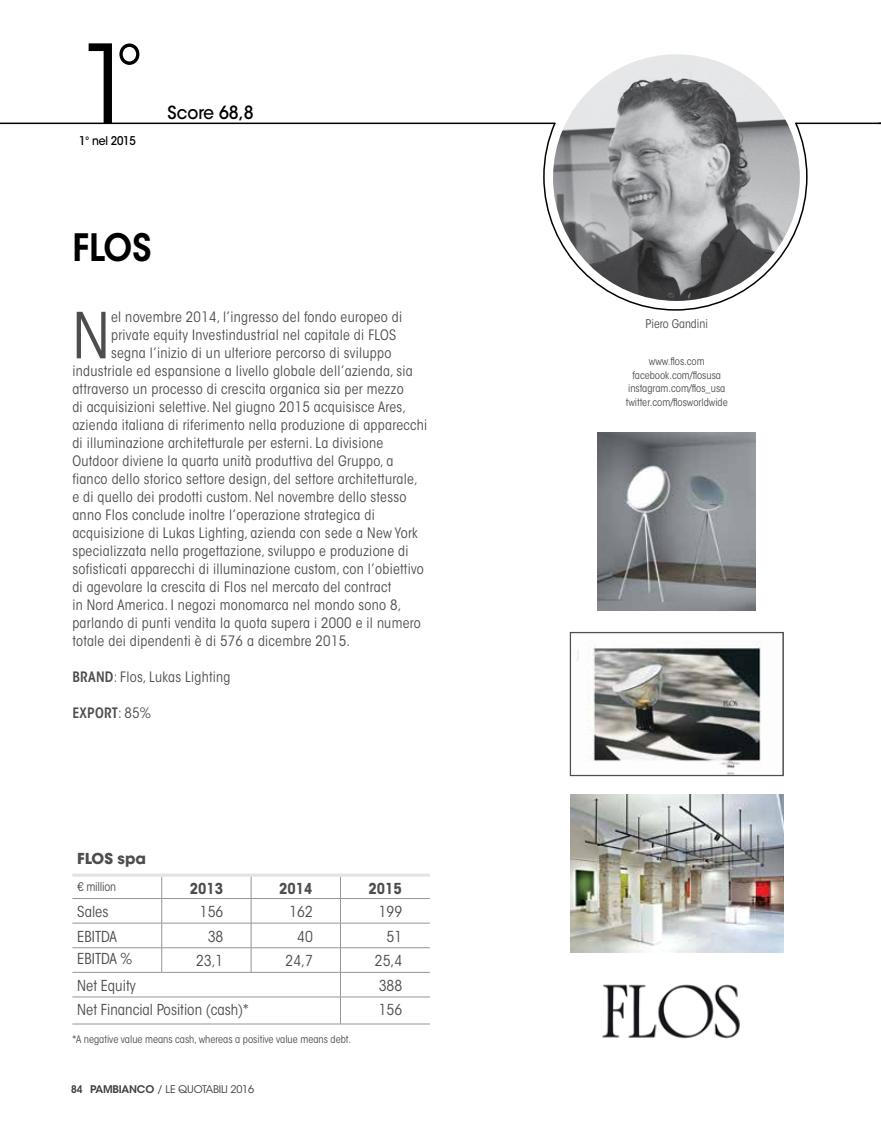
<style>
.page{position:relative;width:881px;height:1127px;background:#fff}
.page>*{position:absolute;margin:0;border:0;box-sizing:border-box;transform-origin:0 0}
.t1{font:108px "ITC Avant Garde Std";color:#000;scale:.93 1}
.t2{font:condensed 62.85px "ITC Avant Garde Std";color:#4d4d4f}
.t3{font:600 37.5px "ITC Avant Garde Std";color:#000;scale:.9 1}
.t4{font:500 18px "ITC Avant Garde Std";color:#000;scale:.93 1}
.t5{font:condensed 15px "ITC Avant Garde Std";color:#4d4d4f}
.t6{font:700 condensed 15px "ITC Avant Garde Std";color:#4d4d4f}
.t7{font:700 15px "ITC Avant Garde Std";color:#4d4d4f}
.t8{font:condensed 14.25px "ITC Avant Garde Std";letter-spacing:.02em;color:#4d4d4f}
.t9{font:600 condensed 14.25px "ITC Avant Garde Std";letter-spacing:.02em;color:#4d4d4f}
.t10{font:condensed 12px "ITC Avant Garde Std";color:#4d4d4f}
.t11{font:500 12px "ITC Avant Garde Std";letter-spacing:-.02em;color:#000;scale:.9 1}
.t12{font:condensed 12px "ITC Avant Garde Std";letter-spacing:-.02em;color:#4d4d4f}
.t13{font:condensed 10.5px/13.5px "ITC Avant Garde Std";color:#4d4d4f;text-align:center}
.t14{font:10.5px "ITC Avant Garde Std";letter-spacing:-.02em;color:#414042}
.s1{font-weight:600}
.s2{font-weight:400}
</style>
<div class="page">
<hr style="left:0;top:123px;width:555px;height:1px;background:#000">
<svg style="left:542px;top:121px;width:266px;height:190px"></svg>
<hr style="left:795px;top:123px;width:85px;height:1px;background:#000">
<hr style="left:162px;top:898px;width:89px;height:1px;background:#939598">
<hr style="left:251px;top:898px;width:89px;height:1px;background:#939598">
<hr style="left:340px;top:898px;width:89px;height:1px;background:#939598">
<hr style="left:72px;top:947px;width:90px;height:1px;background:#939598">
<hr style="left:162px;top:947px;width:89px;height:1px;background:#939598">
<hr style="left:251px;top:947px;width:89px;height:1px;background:#939598">
<hr style="left:340px;top:947px;width:89px;height:1px;background:#939598">
<hr style="left:340px;top:972px;width:89px;height:1px;background:#939598">
<hr style="left:162px;top:923px;width:89px;height:1px;background:#939598">
<hr style="left:251px;top:923px;width:89px;height:1px;background:#939598">
<hr style="left:340px;top:923px;width:89px;height:1px;background:#939598">
<hr style="left:340px;top:997px;width:89px;height:1px;background:#939598">
<hr style="left:72px;top:923px;width:90px;height:1px;background:#939598">
<hr style="left:72px;top:972px;width:90px;height:1px;background:#939598">
<hr style="left:162px;top:972px;width:89px;height:1px;background:#939598">
<hr style="left:251px;top:972px;width:89px;height:1px;background:#939598">
<hr style="left:72px;top:997px;width:90px;height:1px;background:#939598">
<hr style="left:162px;top:997px;width:89px;height:1px;background:#939598">
<hr style="left:251px;top:997px;width:89px;height:1px;background:#939598">
<hr style="left:72px;top:898px;width:90px;height:1px;background:#939598">
<svg style="left:161px;top:876px;width:1px;height:96px"></svg>
<svg style="left:251px;top:876px;width:1px;height:96px"></svg>
<svg style="left:340px;top:876px;width:1px;height:148px"></svg>
<hr style="left:72px;top:1024px;width:90px;height:1px;background:#939598">
<hr style="left:162px;top:1024px;width:89px;height:1px;background:#939598">
<hr style="left:251px;top:1024px;width:89px;height:1px;background:#939598">
<hr style="left:72px;top:873px;width:90px;height:3px;background:#e2e3e4">
<hr style="left:162px;top:873px;width:89px;height:3px;background:#e2e3e4">
<hr style="left:251px;top:873px;width:89px;height:3px;background:#e2e3e4">
<hr style="left:340px;top:873px;width:89px;height:3px;background:#e2e3e4">
<hr style="left:340px;top:1024px;width:89px;height:1px;background:#939598">
<img style="left:597px;top:433px;width:157px;height:177px">
<img style="left:570px;top:794px;width:212px;height:158px">
<img style="left:552px;top:54px;width:247px;height:247px;border-radius:123px">
<svg style="left:570px;top:632px;width:213px;height:144px"></svg>
<img style="left:602px;top:984px;width:138px;height:55px">
<h1 class="t1" style="left:78px;top:19px;width:72px">1<sup>°</sup></h1>
<p class="t11" style="left:79px;top:133px;width:64px">1° nel 2015</p>
<p class="t4" style="left:167px;top:101px;width:94px">Score 68,8</p>
<h3 class="t3" style="left:72px;top:224px;width:89px">FLOS</h3>
<h2 class="t2" style="left:72px;top:298px;width:39px">N</h2>
<p class="t8" style="left:111px;top:309px;width:292px">el novembre 2014, l’ingresso del fondo europeo di</p>
<p class="t8" style="left:111px;top:327px;width:286px">private equity Investindustrial nel capitale di FLOS</p>
<p class="t8" style="left:111px;top:345px;width:282px">segna l’inizio di un ulteriore percorso di sviluppo</p>
<p class="t8" style="left:72px;top:363px;width:342px">industriale ed espansione a livello globale dell’azienda, sia</p>
<p class="t8" style="left:72px;top:381px;width:333px">attraverso un processo di crescita organica sia per mezzo</p>
<p class="t8" style="left:72px;top:399px;width:335px">di acquisizioni selettive. Nel giugno 2015 acquisisce Ares,</p>
<p class="t8" style="left:72px;top:417px;width:356px">azienda italiana di riferimento nella produzione di apparecchi</p>
<p class="t8" style="left:72px;top:435px;width:312px">di illuminazione architetturale per esterni. La divisione</p>
<p class="t8" style="left:72px;top:453px;width:322px">Outdoor diviene la quarta unità produttiva del Gruppo, a</p>
<p class="t8" style="left:72px;top:471px;width:347px">fianco dello storico settore design, del settore architetturale,</p>
<p class="t8" style="left:72px;top:489px;width:335px">e di quello dei prodotti custom. Nel novembre dello stesso</p>
<p class="t8" style="left:72px;top:507px;width:304px">anno Flos conclude inoltre l’operazione strategica di</p>
<p class="t8" style="left:72px;top:525px;width:347px">acquisizione di Lukas Lighting, azienda con sede a New York</p>
<p class="t8" style="left:72px;top:543px;width:337px">specializzata nella progettazione, sviluppo e produzione di</p>
<p class="t8" style="left:72px;top:561px;width:353px">sofisticati apparecchi di illuminazione custom, con l’obiettivo</p>
<p class="t8" style="left:72px;top:579px;width:320px">di agevolare la crescita di Flos nel mercato del contract</p>
<p class="t8" style="left:72px;top:597px;width:330px">in Nord America. I negozi monomarca nel mondo sono 8,</p>
<p class="t8" style="left:72px;top:615px;width:350px">parlando di punti vendita la quota supera i 2000 e il numero</p>
<p class="t8" style="left:72px;top:633px;width:279px">totale dei dipendenti è di 576 a dicembre 2015.</p>
<p class="t8" style="left:72px;top:669px;width:160px"><span class="s1">BRAND</span>: Flos, Lukas Lighting</p>
<p class="t9" style="left:72px;top:704px;width:80px">EXPORT<span class="s2">: 85%</span></p>
<p class="t7" style="left:77px;top:848px;width:70px">FLOS spa</p>
<p class="t12" style="left:77px;top:880px;width:40px">€ million</p>
<p class="t6" style="left:190px;top:878px;width:35px">2013</p>
<p class="t6" style="left:279px;top:878px;width:35px">2014</p>
<p class="t6" style="left:368px;top:878px;width:35px">2015</p>
<p class="t5" style="left:77px;top:902px;width:33px">Sales</p>
<p class="t5" style="left:200px;top:902px;width:25px">156</p>
<p class="t5" style="left:289px;top:902px;width:25px">162</p>
<p class="t5" style="left:378px;top:902px;width:25px">199</p>
<p class="t5" style="left:77px;top:927px;width:41px">EBITDA</p>
<p class="t5" style="left:208px;top:927px;width:17px">38</p>
<p class="t5" style="left:297px;top:927px;width:17px">40</p>
<p class="t5" style="left:386px;top:927px;width:17px">51</p>
<p class="t5" style="left:77px;top:949px;width:57px">EBITDA %</p>
<p class="t5" style="left:196px;top:952px;width:29px">23,1</p>
<p class="t5" style="left:285px;top:952px;width:29px">24,7</p>
<p class="t5" style="left:375px;top:952px;width:29px">25,4</p>
<p class="t5" style="left:77px;top:976px;width:60px">Net Equity</p>
<p class="t5" style="left:378px;top:976px;width:25px">388</p>
<p class="t5" style="left:77px;top:1001px;width:173px">Net Financial Position (cash)*</p>
<p class="t5" style="left:378px;top:1001px;width:25px">156</p>
<p class="t13" style="left:72px;top:1032px;width:280px">*A negative value means cash, whereas a positive value means debt.</p>
<p class="t14" style="left:71px;top:1082px;width:184px"><span class="s1">84 PAMBIANCO</span> / LE QUOTABILI 2016</p>
<p class="t10" style="left:645px;top:316px;width:64px">Piero Gandini</p>
<p class="t13" style="left:625px;top:355px;width:103px">www.flos.com facebook.com/flosusa instagram.com/flos_usa twitter.com/flosworldwide</p>
</div>
